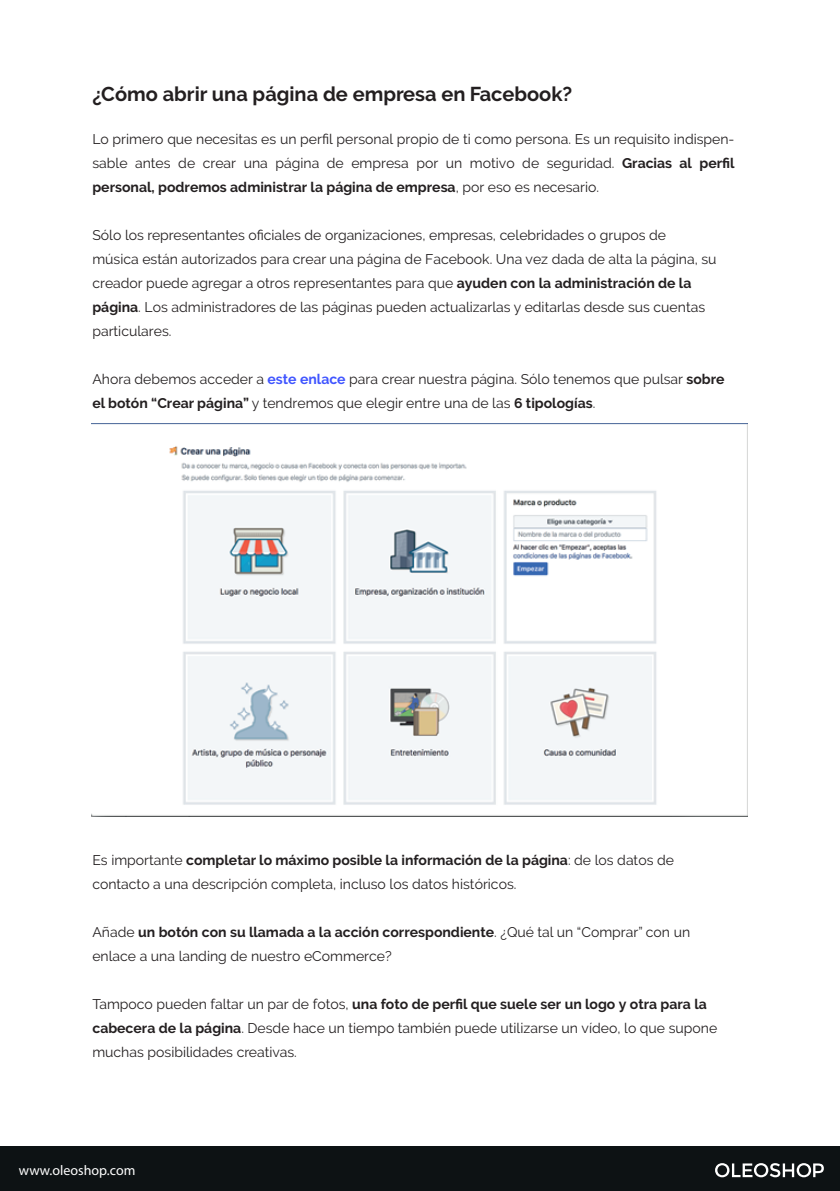
<style>
.page{position:relative;width:840px;height:1191px;background:#fff}
.page>*{position:absolute;margin:0;border:0;box-sizing:border-box;transform-origin:0 0}
.t1{font:700 20px "Raleway";color:#231f20}
.t2{font:14px/24px "Raleway";color:#231f20}
.t3{font:14px "Myriad Pro";color:#fff}
.s1{font-weight:700}
.s2{font-weight:700;color:#4055ff}
</style>
<div class="page">
<div style="left:0;top:1146px;width:839px;height:45px;background:#0d1214"></div>
<svg style="left:715px;top:1163px;width:108px;height:14px"></svg>
<img style="left:91px;top:424px;width:656px;height:392px">
<h1 class="t1" style="left:92px;top:82px;width:481px">¿Cómo abrir una página de empresa en Facebook?</h1>
<p class="t2" style="left:92px;top:127px;width:643px;text-align:justify">Lo primero que necesitas es un perfil personal propio de ti como persona. Es un requisito indispen&shy;sable antes de crear una página de empresa por un motivo de seguridad. <span class="s1">Gracias al perfil personal, podremos administrar la página de empresa</span>, por eso es necesario.</p>
<p class="t2" style="left:92px;top:223px;width:625px">Sólo los representantes oficiales de organizaciones, empresas, celebridades o grupos de<br>música están autorizados para crear una página de Facebook. Una vez dada de alta la página, su creador puede agregar a otros representantes para que <span class="s1">ayuden con la administración de la página</span>. Los administradores de las páginas pueden actualizarlas y editarlas desde sus cuentas particulares.</p>
<p class="t2" style="left:92px;top:367px;width:633px">Ahora debemos acceder a <span class="s2">este enlace</span> para crear nuestra página. Sólo tenemos que pulsar <span class="s1">sobre el botón “Crear página”</span> y tendremos que elegir entre una de las <span class="s1">6 tipologías</span>.</p>
<p class="t2" style="left:92px;top:848px;width:582px">Es importante <span class="s1">completar lo máximo posible la información de la página</span>: de los datos de contacto a una descripción completa, incluso los datos históricos.</p>
<p class="t2" style="left:92px;top:920px;width:599px">Añade <span class="s1">un botón con su llamada a la acción correspondiente</span>. ¿Qué tal un “Comprar” con un enlace a una landing de nuestro eCommerce?</p>
<p class="t2" style="left:92px;top:992px;width:626px">Tampoco pueden faltar un par de fotos, <span class="s1">una foto de perfil que suele ser un logo y otra para la cabecera de la página</span>. Desde hace un tiempo también puede utilizarse un vídeo, lo que supone muchas posibilidades creativas.</p>
<p class="t3" style="left:19px;top:1161px;width:118px">www.oleoshop.com</p>
</div>
